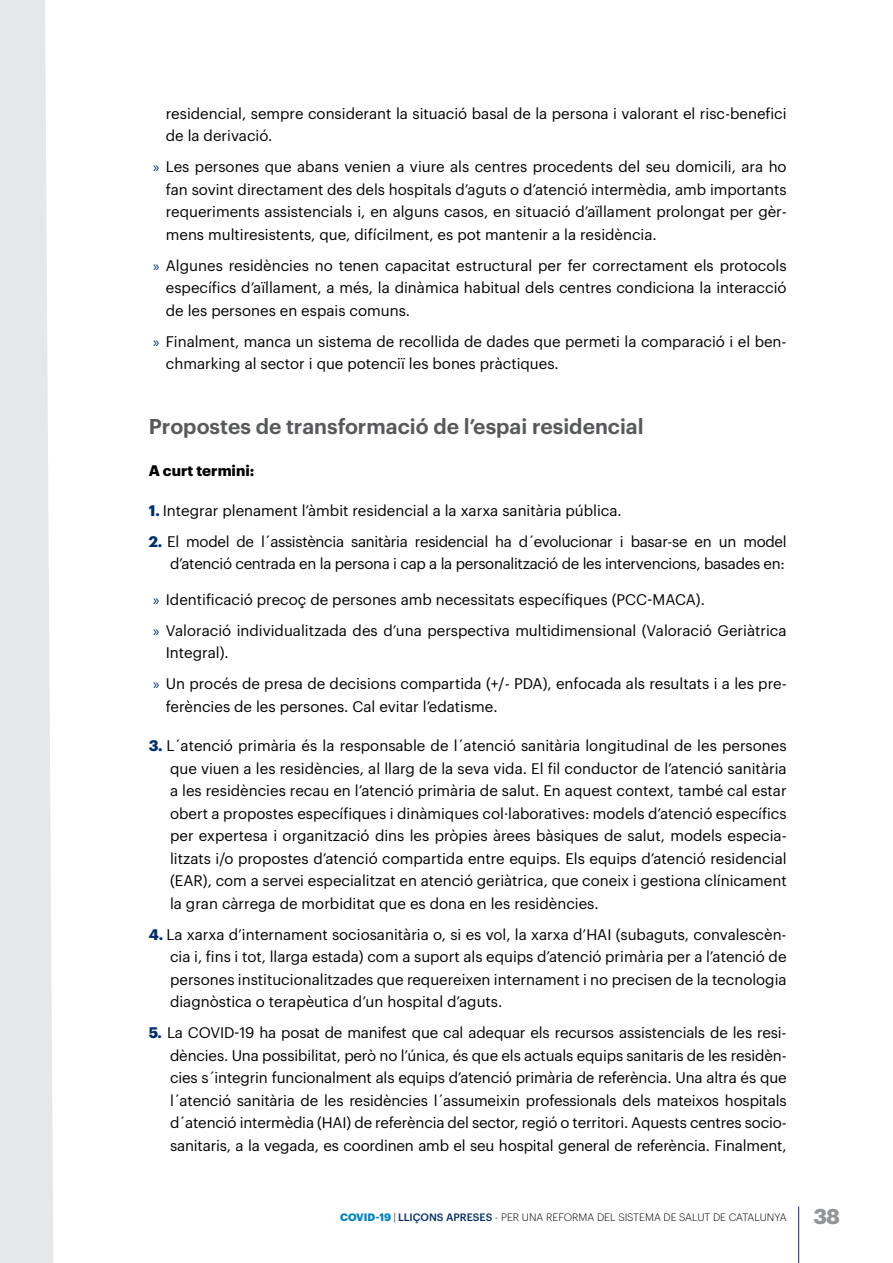
<style>
.page{position:relative;width:893px;height:1263px;background:#fff}
.page>*{position:absolute;margin:0;border:0;box-sizing:border-box;transform-origin:0 0}
.t1{font:600 21px "Graphik";color:#58595b}
.t2{font:700 21px "Graphik";color:#939598}
.t3{font:15px/22.5px "Graphik";color:#000;text-align:justify}
.t4{font:15px/22.5px "Graphik";letter-spacing:-.02em;color:#000;text-align:right}
.t5{font:700 15px "Graphik";color:#000}
.t6{font:300 10.5px "Graphik";color:#000}
.s1{font-family:"Myriad Pro";color:#002e6e}
.s2{font-weight:700;color:#002e6e}
.s3{font-weight:700;color:#0083c2}
.s4{font-weight:500;color:#002e6e}
</style>
<div class="page">
<hr style="left:798px;top:1206px;width:1px;height:57px;background:#002e6e">
<svg style="left:0;top:0;width:53px;height:1263px;background:#e7e8e9"></svg>
<p class="t3" style="left:166px;top:101px;width:622px">residencial, sempre considerant la situació basal de la persona i valorant el risc-benefici de la derivació.</p>
<p class="t3" style="left:166px;top:154px;width:622px;text-indent:-13px"><span class="s1">»</span> Les persones que abans venien a viure als centres procedents del seu domicili, ara ho fan sovint directament des dels hospitals d’aguts o d’atenció intermèdia, amb importants requeriments assistencials i, en alguns casos, en situació d’aïllament prolongat per gèr&shy;mens multiresistents, que, difícilment, es pot mantenir a la residència.</p>
<p class="t3" style="left:166px;top:253px;width:622px;text-indent:-13px"><span class="s1">»</span> Algunes residències no tenen capacitat estructural per fer correctament els protocols específics d’aïllament, a més, la dinàmica habitual dels centres condiciona la interacció de les persones en espais comuns.</p>
<p class="t3" style="left:166px;top:329px;width:622px;text-indent:-13px"><span class="s1">»</span> Finalment, manca un sistema de recollida de dades que permeti la comparació i el ben&shy;chmarking al sector i que potenciï les bones pràctiques.</p>
<h1 class="t1" style="left:149px;top:410px;width:496px">Propostes de transformació de l’espai residencial</h1>
<p class="t5" style="left:149px;top:459px;width:107px">A curt termini:</p>
<p class="t3" style="left:149px;top:498px;width:474px"><span class="s2">1.</span> Integrar plenament l’àmbit residencial a la xarxa sanitària pública.</p>
<p class="t4" style="left:149px;top:529px;width:639px"><span class="s2">2.</span> El model de l´assistència sanitària residencial ha d´evolucionar i basar-se en un model d’atenció centrada en la persona i cap a la personalització de les intervencions, basades en:</p>
<p class="t3" style="left:153px;top:582px;width:635px;line-height:31px"><span class="s1">»</span> Identificació precoç de persones amb necessitats específiques (PCC-MACA).<br><span class="s1">»</span> Valoració individualitzada des d’una perspectiva multidimensional (Valoració Geriàtrica</p>
<p class="t3" style="left:153px;top:636px;width:635px;line-height:31px;text-indent:13px">Integral).<br><span class="s1">»</span> U n procés de presa de decisions compartida (+/- PDA), enfocada als resultats i a les pre-</p>
<p class="t3" style="left:166px;top:694px;width:333px">ferències de les persones. Cal evitar l’edatisme.</p>
<p class="t3" style="left:170px;top:733px;width:618px;text-indent:-21px"><span class="s2">3.</span> L´atenció primària és la responsable de l´atenció sanitària longitudinal de les persones que viuen a les residències, al llarg de la seva vida. El fil conductor de l’atenció sanitària a les residències recau en l’atenció primària de salut. En aquest context, també cal estar obert a propostes específiques i dinàmiques col·laboratives: models d’atenció específics per expertesa i organització dins les pròpies àrees bàsiques de salut, models especia&shy;litzats i/o propostes d’atenció compartida entre equips. Els equips d’atenció residencial (EAR), com a servei especialitzat en atenció geriàtrica, que coneix i gestiona clínicament la gran càrrega de morbiditat que es dona en les residències.</p>
<p class="t3" style="left:170px;top:922px;width:618px;text-indent:-21px"><span class="s2">4.</span> La xarxa d’internament sociosanitària o, si es vol, la xarxa d’HAI (subaguts, convalescèn&shy;cia i, fins i tot, llarga estada) com a suport als equips d’atenció primària per a l’atenció de persones institucionalitzades que requereixen internament i no precisen de la tecnologia diagnòstica o terapèutica d’un hospital d’aguts.</p>
<p class="t3" style="left:170px;top:1020px;width:618px;text-indent:-21px"><span class="s2">5.</span> La COVID-19 ha posat de manifest que cal adequar els recursos assistencials de les resi&shy;dències. U na possibilitat, però no l’única, és que els actuals equips sanitaris de les residèn&shy;cies s´integrin funcionalment als equips d’atenció primària de referència. U na altra és que l´atenció sanitària de les residències l´assumeixin professionals dels mateixos hospitals d´atenció intermèdia (HAI) de referència del sector, regió o territori. Aquests centres socio&shy;sanitaris, a la vegada, es coordinen amb el seu hospital general de referència. Finalment,</p>
<p class="t6" style="left:340px;top:1209px;width:448px"><span class="s3">COVID-19</span> | <span class="s4">LLIÇONS APRESES</span> - PER UNA REFORMA DEL SISTEMA DE SALUT DE CATALUNYA</p>
<h1 class="t2" style="left:813px;top:1200px;width:28px">38</h1>
</div>
